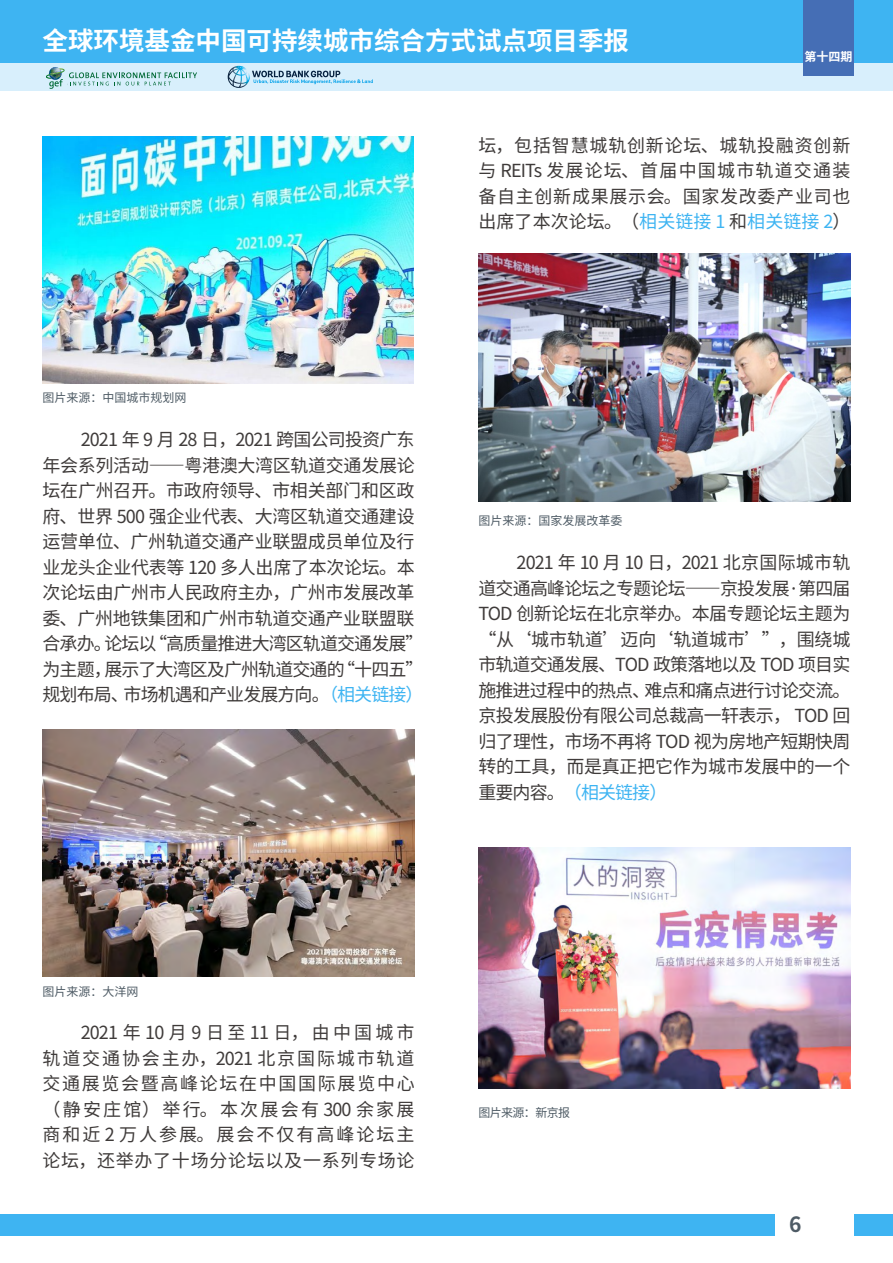
<style>
.page{position:relative;width:893px;height:1263px;background:#fff}
.page>*{position:absolute;margin:0;border:0;box-sizing:border-box;transform-origin:0 0}
.t1{font:700 25.5px "Source Han Sans CN";color:#fff}
.t2{font:700 21px "Source Han Sans CN";color:#4e5b65}
.t3{font:18px/25.5px "Source Han Sans CN";letter-spacing:-.015em;color:#3f3b3a;text-align:justify}
.t4{font:12px "Source Han Sans CN";color:#4e5b65}
.t5{font:700 12px "Source Han Sans CN";color:#fff}
.s1{color:#3eb4f2}
</style>
<div class="page">
<div style="left:0;top:60px;width:893px;height:31px;background:#d8effc"></div>
<div style="left:0;top:0;width:893px;height:63px;background:#3eb4f2"></div>
<div style="left:0;top:1214px;width:775px;height:21px;background:#3eb4f2"></div>
<div style="left:855px;top:1214px;width:38px;height:21px;background:#3eb4f2"></div>
<div style="left:803px;top:0;width:51px;height:76px;background:#456eb5"></div>
<svg style="left:46px;top:67px;width:151px;height:22px"></svg>
<svg style="left:228px;top:66px;width:145px;height:22px"></svg>
<img style="left:43px;top:136px;width:370px;height:248px">
<img style="left:43px;top:729px;width:372px;height:247px">
<img style="left:478px;top:254px;width:372px;height:247px">
<img style="left:478px;top:848px;width:372px;height:241px">
<h1 class="t1" style="left:43px;top:26px;width:588px">全球环境基金中国可持续城市综合方式试点项目季报</h1>
<p class="t5" style="left:804px;top:50px;width:49px">第十四期</p>
<p class="t4" style="left:43px;top:390px;width:145px">图片来源：中国城市规划网</p>
<p class="t3" style="left:43px;top:427px;width:383px;text-align:left;text-indent:38px">2021 年 9 月 28 日，2021 跨国公司投资广东年会系列活动——粤港澳大湾区轨道交通发展论坛在广州召开。市政府领导、市相关部门和区政府、世界 500 强企业代表、大湾区轨道交通建设运营单位、广州轨道交通产业联盟成员单位及行业龙头企业代表等 120 多人出席了本次论坛。本次论坛由广州市人民政府主办，广州市发展改革委、广州地铁集团和广州市轨道交通产业联盟联合承办。论坛以“高质量推进大湾区轨道交通发展”为主题，展示了大湾区及广州轨道交通的“十四五”规划布局、市场机遇和产业发展方向。<span class="s1">（相关链接）</span></p>
<p class="t3" style="left:478px;top:133px;width:374px">坛，包括智慧城轨创新论坛、城轨投融资创新与 REITs 发展论坛、首届中国城市轨道交通装备自主创新成果展示会。国家发改委产业司也出席了本次论坛。（<span class="s1">相关链接 1</span> 和<span class="s1">相关链接 2</span>）</p>
<p class="t4" style="left:478px;top:513px;width:145px">图片来源：国家发展改革委</p>
<p class="t3" style="left:478px;top:550px;width:374px;text-indent:38px">2021 年 10 月 10 日，2021 北京国际城市轨道交通高峰论坛之专题论坛——京投发展·第四届TOD 创新论坛在北京举办。本届专题论坛主题为“从‘城市轨道’迈向‘轨道城市’”，围绕城市轨道交通发展、TOD 政策落地以及 TOD 项目实施推进过程中的热点、难点和痛点进行讨论交流。京投发展股份有限公司总裁高一轩表示， TOD 回归了理性，市场不再将 TOD 视为房地产短期快周转的工具，而是真正把它作为城市发展中的一个重要内容。<span class="s1">（相关链接）</span></p>
<p class="t4" style="left:43px;top:985px;width:97px">图片来源：大洋网</p>
<p class="t3" style="left:43px;top:1020px;width:374px;text-indent:38px">2021年10月9日至11日，由中国城市轨道交通协会主办，2021 北京国际城市轨道交通展览会暨高峰论坛在中国国际展览中心（静安庄馆）举行。本次展会有 300 余家展商和近 2 万人参展。展会不仅有高峰论坛主论坛，还举办了十场分论坛以及一系列专场论</p>
<p class="t4" style="left:478px;top:1105px;width:93px">图片来源：新京报</p>
<p class="t2" style="left:789px;top:1212px;width:14px">6</p>
</div>
